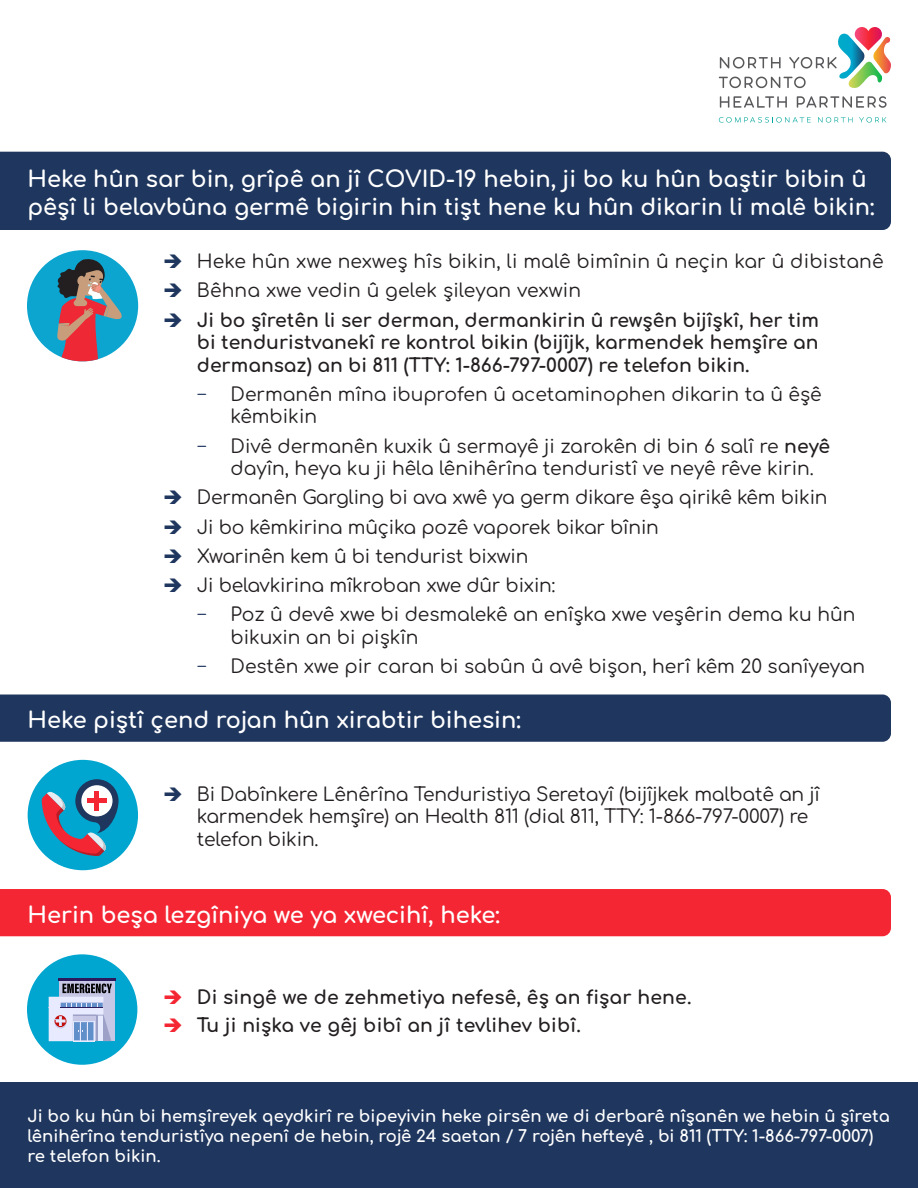
<style>
.page{position:relative;width:918px;height:1188px;background:#fff}
.page>*{position:absolute;margin:0;border:0;box-sizing:border-box;transform-origin:0 0}
.t1{font:700 22.5px/28.5px "Comfortaa";color:#fff}
.t2{font:18.75px/22.5px "Comfortaa";letter-spacing:-.01em;color:#231f20}
.t3{font:700 18.75px/22.5px "Comfortaa";color:#231f20;text-align:justify}
.t4{font:18.75px "Comfortaa";letter-spacing:.01em;color:#231f20}
.t5{font:300 18.75px "Comfortaa";color:#1f365e}
.t6{font:700 16.5px/19.8px "Comfortaa";color:#fff}
.s1{color:#1f365e}
.s2{font-weight:700}
.s3{color:#f52633}
</style>
<div class="page">
<svg style="left:719px;top:117px;width:92px;height:6px"></svg>
<svg style="left:818px;top:117px;width:35px;height:6px"></svg>
<svg style="left:859px;top:117px;width:28px;height:6px"></svg>
<svg style="left:720px;top:96px;width:67px;height:12px"></svg>
<svg style="left:797px;top:96px;width:90px;height:12px"></svg>
<svg style="left:719px;top:27px;width:172px;height:62px"></svg>
<div style="left:0;top:1082px;width:918px;height:106px;background:#1f365e"></div>
<div style="left:0;top:152px;width:891px;height:78px;background:#1f365e"></div>
<div style="left:27px;top:250px;width:111px;height:111px;background:#0ba5cf;border-radius:50%"></div>
<svg style="left:57px;top:258px;width:65px;height:103px"></svg>
<div style="left:0;top:695px;width:891px;height:47px;background:#1f365e"></div>
<div style="left:0;top:889px;width:891px;height:47px;background:#f52633"></div>
<div style="left:27px;top:954px;width:110px;height:111px;background:#00a6cf;border-radius:50%"></div>
<div style="left:28px;top:760px;width:110px;height:110px;background:#00a6cf;border-radius:50%"></div>
<svg style="left:42px;top:779px;width:77px;height:77px"></svg>
<div style="left:81px;top:785px;width:32px;height:31px;background:#fff;border-radius:50%"></div>
<hr style="left:95px;top:791px;width:4px;height:19px;background:#f52633">
<div style="left:87px;top:798px;width:20px;height:5px;background:#f52633"></div>
<div style="left:59px;top:980px;width:56px;height:61px;background:#c7c7e6"></div>
<hr style="left:58px;top:978px;width:58px;height:2px;background:#2b1a5c">
<svg style="left:49px;top:984px;width:63px;height:57px"></svg>
<p class="t1" style="left:28px;top:161px;width:849px">Heke hûn sar bin, grîpê an jî COVID-19 hebin, ji bo ku hûn baştir bibin û pêşî li belavbûna germê bigirin hin tişt hene ku hûn dikarin li malê bikin:</p>
<p class="t4" style="left:163px;top:245px;width:722px"><span class="s1">➔</span> Heke hûn xwe nexweş hîs bikin, li malê bimînin û neçin kar û dibistanê</p>
<p class="t4" style="left:163px;top:274px;width:420px"><span class="s1">➔</span> Bêhna xwe vedin û gelek şileyan vexwin</p>
<p class="t3" style="left:197px;top:306px;width:624px;text-indent:-34px"><span class="s1">➔</span> Ji bo şîretên li ser derman, dermankirin û rewşên bijîşkî, her tim bi tenduristvanekî re kontrol bikin (bijîjk, karmendek hemşîre an dermansaz) an bi 811 (TTY: 1-866-797-0007) re telefon bikin.</p>
<p class="t5" style="left:197px;top:377px;width:12px">−</p>
<p class="t2" style="left:231px;top:381px;width:593px">Dermanên mîna ibuprofen û acetaminophen dikarin ta û êşê kêmbikin</p>
<p class="t5" style="left:197px;top:429px;width:12px">−</p>
<p class="t2" style="left:231px;top:432px;width:601px">Divê dermanên kuxik û sermayê ji zarokên di bin 6 salî re <span class="s2">neyê </span>dayîn, heya ku ji hêla lênihêrîna tenduristî ve neyê rêve kirin.</p>
<p class="t2" style="left:163px;top:484px;width:666px"><span class="s1">➔</span> Dermanên Gargling bi ava xwê ya germ dikare êşa qirikê kêm bikin</p>
<p class="t2" style="left:163px;top:513px;width:497px"><span class="s1">➔</span> Ji bo kêmkirina mûçika pozê vaporek bikar bînin</p>
<p class="t2" style="left:163px;top:543px;width:367px"><span class="s1">➔</span> Xwarinên kem û bi tendurist bixwin</p>
<p class="t2" style="left:163px;top:572px;width:394px"><span class="s1">➔</span> Ji belavkirina mîkroban xwe dûr bixin:</p>
<p class="t5" style="left:197px;top:598px;width:12px">−</p>
<p class="t2" style="left:231px;top:601px;width:626px">Poz û devê xwe bi desmalekê an enîşka xwe veşêrin dema ku hûn bikuxin an bi pişkîn</p>
<p class="t5" style="left:197px;top:650px;width:12px">−</p>
<p class="t2" style="left:231px;top:653px;width:636px">Destên xwe pir caran bi sabûn û avê bişon, herî kêm 20 sanîyeyan</p>
<p class="t1" style="left:28px;top:703px;width:495px">Heke piştî çend rojan hûn xirabtir bihesin:</p>
<p class="t2" style="left:197px;top:780px;width:625px;text-indent:-34px"><span class="s1">➔</span> Bi Dabînkere Lênêrîna Tenduristiya Seretayî (bijîjkek malbatê an jî karmendek hemşîre) an Health 811 (dial 811, TTY: 1-866-797-0007) re telefon bikin.</p>
<p class="t1" style="left:28px;top:897px;width:474px">Herin beşa lezgîniya we ya xwecihî, heke:</p>
<p class="t3" style="left:163px;top:983px;width:530px"><span class="s3">➔</span> Di singê we de zehmetiya nefesê, êş an fişar hene.</p>
<p class="t3" style="left:163px;top:1011px;width:419px"><span class="s3">➔</span> Tu ji nişka ve gêj bibî an jî tevlihev bibî.</p>
<p class="t6" style="left:28px;top:1104px;width:864px">Ji bo ku hûn bi hemşîreyek qeydkirî re bipeyivin heke pirsên we di derbarê nîşanên we hebin û şîreta lênihêrîna tenduristîya nepenî de hebin, rojê 24 saetan / 7 rojên hefteyê , bi 811 (TTY: 1-866-797-0007) re telefon bikin.</p>
</div>
